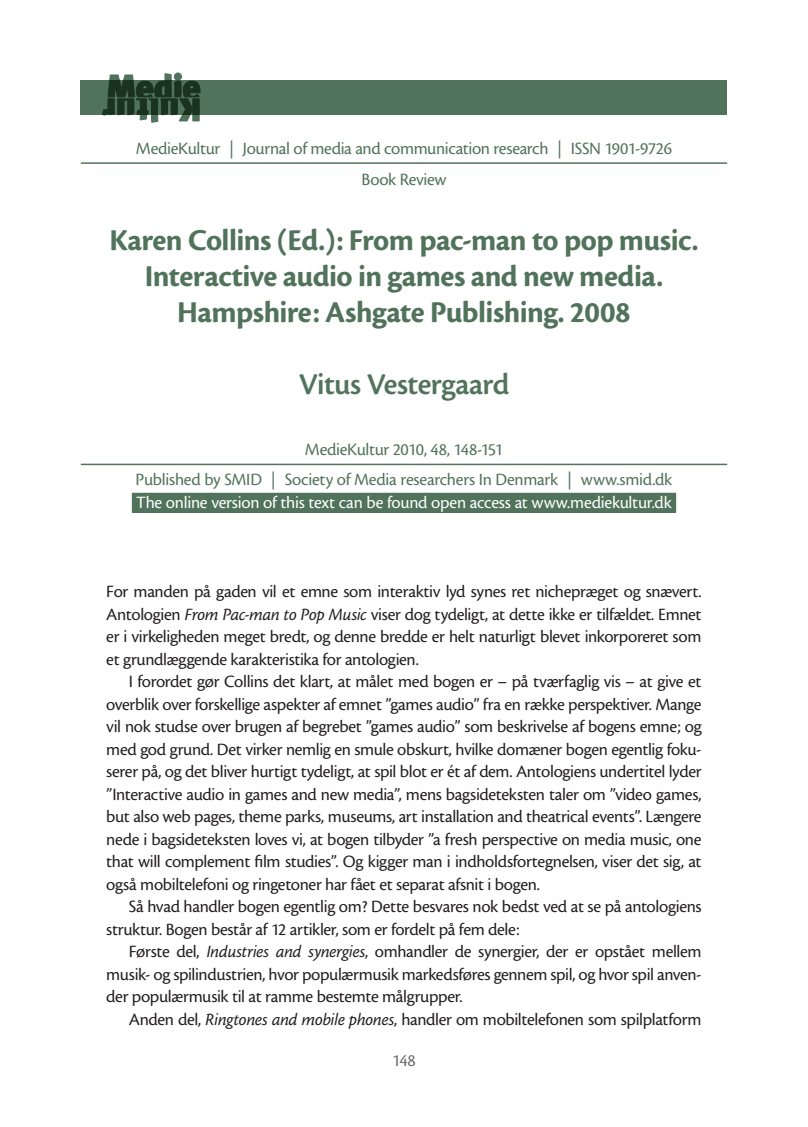
<style>
.page{position:relative;width:808px;height:1127px;background:#fff}
.page>*{position:absolute;margin:0;border:0;box-sizing:border-box;transform-origin:0 0}
.t1{font:31.5px/36px "Cronos MM 700 21";letter-spacing:-.015em;color:#51735b;text-align:center}
.t2{font:31.5px "Cronos MM 574 21";letter-spacing:-.015em;color:#51735b}
.t3{font:18px/22.5px "Cronos MM 408 12";letter-spacing:-.02em;color:#231f20;text-align:justify}
.t4{font:18px/31.2px "Cronos MM 408 12";letter-spacing:-.02em;color:#51735b;text-align:center}
.t5{font:18px "Cronos MM 408 12";letter-spacing:-.015em;color:#fff}
.t6{font:18px "Cronos MM 408 12";color:#6c6d70}
.s1{font-family:"Cronos MM It 408 12"}
</style>
<div class="page">
<hr style="left:81px;top:162px;width:646px;height:2px;background:#51735b">
<hr style="left:81px;top:464px;width:646px;height:1px;background:#51735b">
<div style="left:132px;top:493px;width:544px;height:20px;background:#51735b"></div>
<div style="left:81px;top:81px;width:646px;height:34px;background:#51735b"></div>
<svg style="left:102px;top:73px;width:98px;height:49px"></svg>
<p class="t4" style="left:136px;top:133px;width:537px">MedieKultur | Journal of media and communication research | ISSN 1901-9726<br>Book Review</p>
<h1 class="t1" style="left:109px;top:223px;width:590px">Karen Collins (Ed.): From pac-man to pop music.<br>Interactive audio in games and new media.<br>Hampshire: Ashgate Publishing. 2008</h1>
<h1 class="t2" style="left:299px;top:368px;width:212px">Vitus Vestergaard</h1>
<p class="t4" style="left:305px;top:434px;width:200px">MedieKultur 2010, 48, 148-151</p>
<p class="t4" style="left:136px;top:464px;width:538px">Published by SMID | Society of Media researchers In Denmark | www.smid.dk</p>
<p class="t5" style="left:136px;top:493px;width:537px">The online version of this text can be found open access at www.mediekultur.dk</p>
<p class="t3" style="left:106px;top:581px;width:597px">For manden på gaden vil et emne som interaktiv lyd synes ret nichepræget og snævert.<br>Antologien <span class="s1">From Pac-man to Pop Music</span> viser dog tydeligt, at dette ikke er tilfældet. Emnet er i virkeligheden meget bredt, og denne bredde er helt naturligt blevet inkorporeret som et grundlæggende karakteristika for antologien.</p>
<p class="t3" style="left:106px;top:671px;width:597px;text-indent:23px">I forordet gør Collins det klart, at målet med bogen er – på tværfaglig vis – at give et overblik over forskellige aspekter af emnet ”games audio” fra en række perspektiver. Mange vil nok studse over brugen af begrebet ”games audio” som beskrivelse af bogens emne; og med god grund. Det virker nemlig en smule obskurt, hvilke domæner bogen egentlig foku&shy;serer på, og det bliver hurtigt tydeligt, at spil blot er ét af dem. Antologiens undertitel lyder ”Interactive audio in games and new media”, mens bagsideteksten taler om ”video games, but also web pages, theme parks, museums, art installation and theatrical events”. Længere nede i bagsideteksten loves vi, at bogen tilbyder ”a fresh perspective on media music, one that will complement film studies”. Og kigger man i indholdsfortegnelsen, viser det sig, at også mobiltelefoni og ringetoner har fået et separat afsnit i bogen.</p>
<p class="t3" style="left:106px;top:896px;width:597px;text-indent:23px">Så hvad handler bogen egentlig om? Dette besvares nok bedst ved at se på antologiens struktur. Bogen består af 12 artikler, som er fordelt på fem dele:</p>
<p class="t3" style="left:106px;top:941px;width:597px;text-indent:23px">Første del, <span class="s1">Industries and synergies</span>, omhandler de synergier, der er opstået mellem musik- og spilindustrien, hvor populærmusik markedsføres gennem spil, og hvor spil anven&shy;der populærmusik til at ramme bestemte målgrupper.</p>
<p class="t3" style="left:129px;top:1008px;width:574px">Anden del, <span class="s1">Ringtones and mobile phones</span>, handler om mobiltelefonen som spilplatform</p>
<p class="t6" style="left:392px;top:1051px;width:25px">148</p>
</div>
